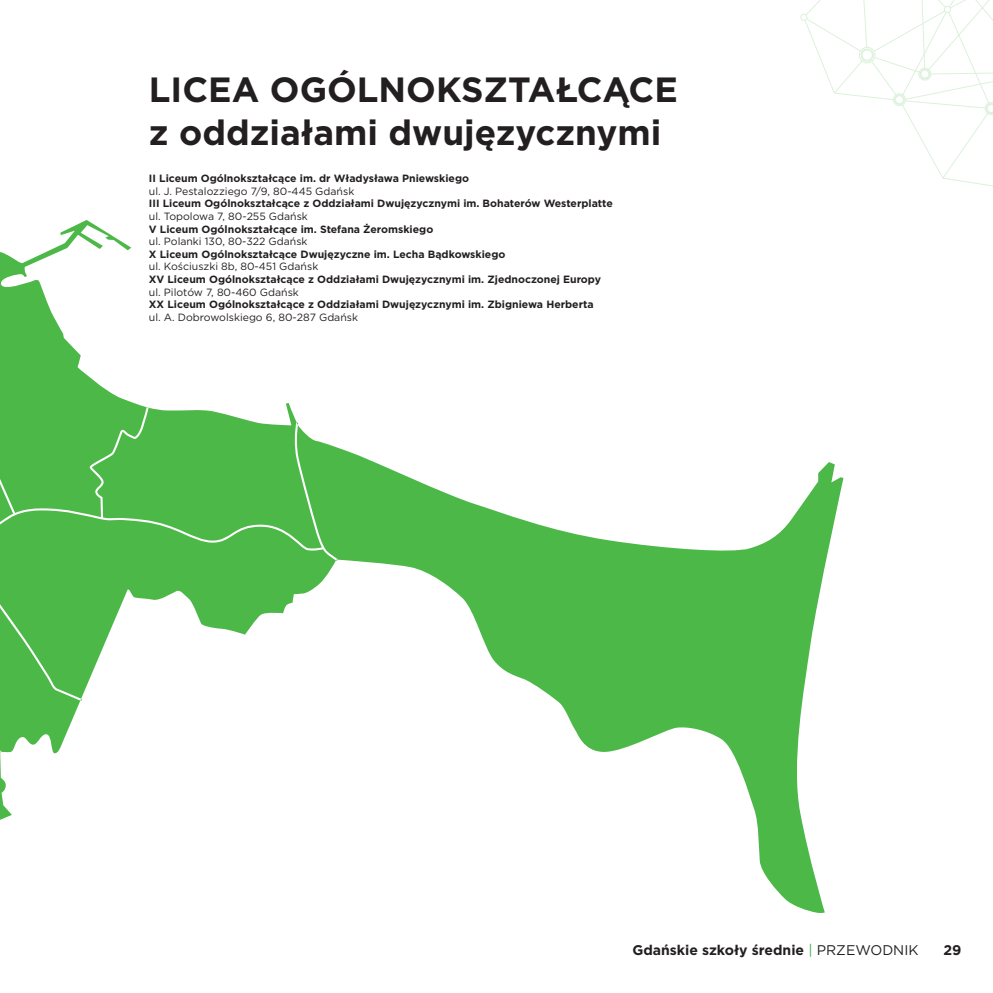
<style>
.page{position:relative;width:993px;height:993px;background:#fff}
.page>*{position:absolute;margin:0;border:0;box-sizing:border-box;transform-origin:0 0}
.t1{font:700 35px/42px "Gotham";color:#231f20}
.t2{font:700 14px "Gotham";color:#231f20}
.t3{font:700 10.5px "Gotham";color:#231f20}
.t4{font:10.5px "Gotham";color:#231f20}
.s1{font-weight:400;color:#40ae49}
.s2{font-weight:400}
</style>
<div class="page">
<svg style="left:800px;top:0;width:192px;height:186px"></svg>
<svg style="left:0;top:517px;width:297px;height:180px;fill:#4cb848"></svg>
<svg style="left:0;top:517px;width:13px;height:9px"></svg>
<svg style="left:0;top:220px;width:134px;height:297px;fill:#4cb848"></svg>
<svg style="left:297px;top:442px;width:546px;height:471px"></svg>
<svg style="left:0;top:566px;width:82px;height:254px"></svg>
<svg style="left:92px;top:403px;width:230px;height:145px;background:#60bf5c"></svg>
<h1 class="t1" style="left:149px;top:69px;width:530px">LICEA OGÓLNOKSZTAŁCĄCE z oddziałami dwujęzycznymi</h1>
<p class="t3" style="left:149px;top:171px;width:321px">II Liceum Ogólnokształcące im. dr Władysława Pniewskiego</p>
<p class="t4" style="left:149px;top:184px;width:207px">ul. J. Pestalozziego 7/9, 80-445 Gdańsk</p>
<p class="t3" style="left:149px;top:197px;width:465px">III Liceum Ogólnokształcące z Oddziałami Dwujęzycznymi im. Bohaterów Westerplatte</p>
<p class="t4" style="left:149px;top:209px;width:160px">ul. Topolowa 7, 80-255 Gdańsk</p>
<p class="t3" style="left:149px;top:222px;width:286px">V Liceum Ogólnokształcące im. Stefana Żeromskiego</p>
<p class="t4" style="left:149px;top:235px;width:160px">ul. Polanki 130, 80-322 Gdańsk</p>
<p class="t3" style="left:149px;top:247px;width:358px">X Liceum Ogólnokształcące Dwujęzyczne im. Lecha Bądkowskiego</p>
<p class="t4" style="left:149px;top:260px;width:171px">ul. Kościuszki 8b, 80-451 Gdańsk</p>
<p class="t3" style="left:149px;top:272px;width:453px">XV Liceum Ogólnokształcące z Oddziałami Dwujęzycznymi im. Zjednoczonej Europy</p>
<p class="t4" style="left:149px;top:285px;width:151px">ul. Pilotów 7, 80-460 Gdańsk</p>
<p class="t3" style="left:149px;top:297px;width:446px">XX Liceum Ogólnokształcące z Oddziałami Dwujęzycznymi im. Zbigniewa Herberta</p>
<p class="t4" style="left:149px;top:310px;width:210px">ul. A. Dobrowolskiego 6, 80-287 Gdańsk</p>
<h2 class="t2" style="left:632px;top:939px;width:287px">Gdańskie szkoły średnie <span class="s1">|</span> <span class="s2">PRZEWODNIK</span></h2>
<h2 class="t2" style="left:943px;top:939px;width:19px">29</h2>
</div>
